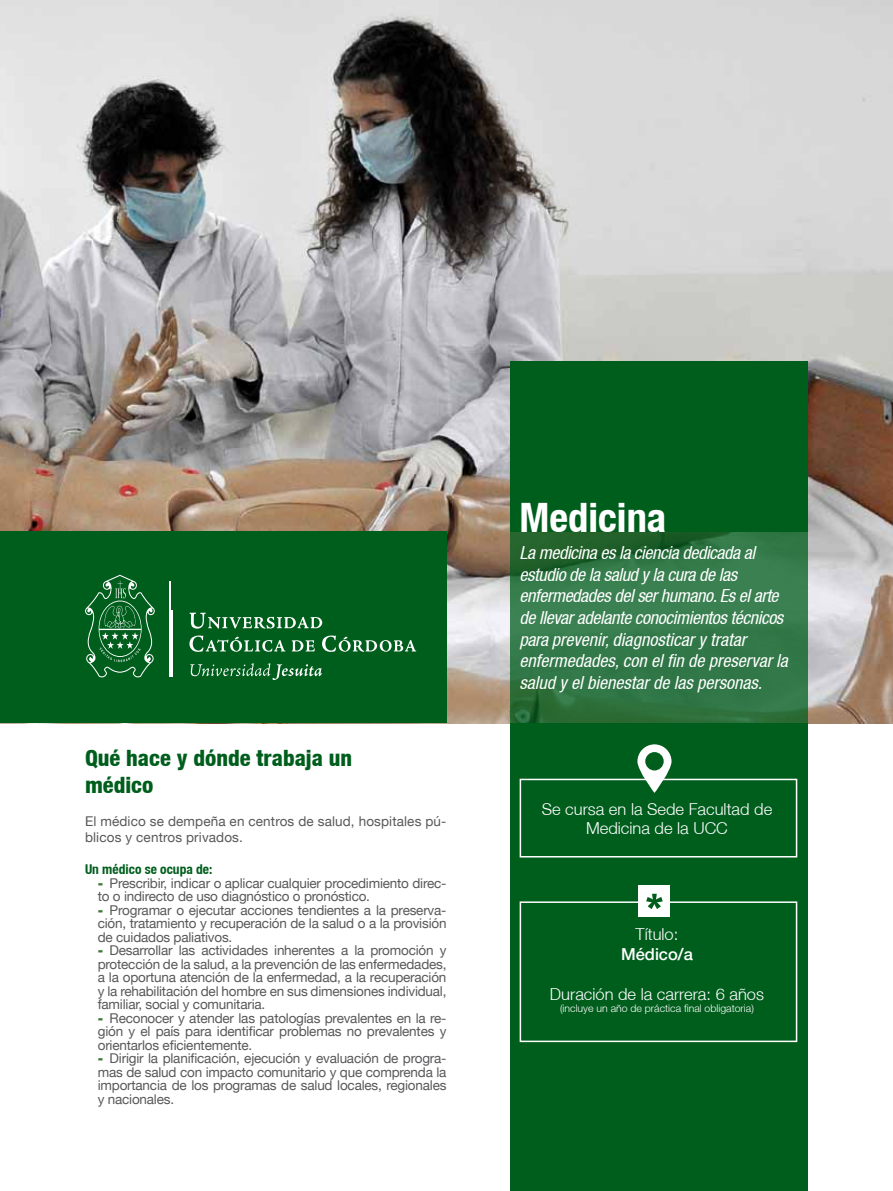
<style>
.page{position:relative;width:893px;height:1191px;background:#fff}
.page>*{position:absolute;margin:0;border:0;box-sizing:border-box;transform-origin:0 0}
.t1{font:700 condensed 40.5px "Helvetica Neue LT";color:#fff}
.t2{font:800 condensed 22.5px/27px "Helvetica Neue LT";color:#005e1d}
.t3{font:italic condensed 18px/21.6px "Helvetica Neue LT";letter-spacing:-.02em;color:#fff}
.t4{font:300 16.5px/19.8px "Helvetica Neue LT";color:#fff;text-align:center}
.t5{font:500 16.5px "Helvetica Neue LT";color:#fff}
.t6{font:13.5px/13.5px "Helvetica Neue LT";letter-spacing:-.015em;color:#58585a}
.t7{font:13.5px/16.2px "Helvetica Neue LT";letter-spacing:.01em;color:#58585a}
.t8{font:300 10.5px "Helvetica Neue LT";color:#fff}
.s1{font-weight:700;font-stretch:condensed;color:#005e1d}
.s2{font-weight:900;color:#42783b}
</style>
<div class="page">
<img style="left:0;top:0;width:893px;height:723px">
<div style="left:510px;top:723px;width:298px;height:468px;background:#005e1d"></div>
<svg style="left:510px;top:531px;width:298px;height:192px;fill:#327849"></svg>
<div style="left:510px;top:361px;width:298px;height:170px;background:#005e1d"></div>
<div style="left:520px;top:901px;width:277px;height:141px;border:2px solid #fff"></div>
<div style="left:639px;top:886px;width:31px;height:31px;background:#fff"></div>
<svg style="left:646px;top:893px;width:17px;height:16px"></svg>
<div style="left:520px;top:778px;width:277px;height:79px;border:2px solid #fff"></div>
<svg style="left:637px;top:744px;width:34px;height:49px"></svg>
<div style="left:645px;top:752px;width:19px;height:18px;background:#005e1d;border-radius:50%"></div>
<div style="left:0;top:531px;width:446px;height:192px;background:#005e1d"></div>
<hr style="left:170px;top:610px;width:3px;height:66px;background:#fff">
<hr style="left:170px;top:581px;width:1px;height:95px;background:#fff">
<svg style="left:190px;top:663px;width:132px;height:17px"></svg>
<svg style="left:190px;top:612px;width:132px;height:16px"></svg>
<svg style="left:189px;top:635px;width:96px;height:17px"></svg>
<svg style="left:292px;top:640px;width:23px;height:11px"></svg>
<svg style="left:322px;top:635px;width:94px;height:17px"></svg>
<svg style="left:85px;top:575px;width:70px;height:103px"></svg>
<h2 class="t2" style="left:85px;top:744px;width:269px">Qué hace y dónde trabaja un médico</h2>
<p class="t7" style="left:85px;top:812px;width:363px">El médico se dempeña en centros de salud, hospitales pú&shy;blicos y centros privados.</p>
<p class="t6" style="left:98px;top:862px;width:350px;text-indent:-13px"><span class="s1">Un médico se ocupa de:<br></span><span class="s2">ã</span> Prescribir, indicar o aplicar cualquier procedimiento direc&shy;to o indirecto de uso diagnóstico o pronóstico.<br><span class="s2">ã</span> Programar o ejecutar acciones tendientes a la preserva&shy;ción, tratamiento y recuperación de la salud o a la provisión de cuidados paliativos.<br><span class="s2">ã</span> Desarrollar las actividades inherentes a la promoción y protección de la salud, a la prevención de las enfermedades, a la oportuna atención de la enfermedad, a la recuperación y la rehabilitación del hombre en sus dimensiones individual, familiar, social y comunitaria.<br><span class="s2">ã</span> Reconocer y atender las patologías prevalentes en la re&shy;gión y el país para identificar problemas no prevalentes y orientarlos eficientemente.<br><span class="s2">ã</span> Dirigir la planificación, ejecución y evaluación de progra&shy;mas de salud con impacto comunitario y que comprenda la importancia de los programas de salud locales, regionales y nacionales.</p>
<h1 class="t1" style="left:519px;top:493px;width:148px">Medicina</h1>
<p class="t3" style="left:519px;top:542px;width:270px">La medicina es la ciencia dedicada al estudio de la salud y la cura de las enfermedades del ser humano. Es el arte de llevar adelante conocimientos técnicos para prevenir, diagnosticar y tratar enfermedades, con el fin de preservar la salud y el bienestar de las personas.</p>
<p class="t4" style="left:542px;top:798px;width:232px">Se cursa en la Sede Facultad de<br>Medicina de la UCC</p>
<p class="t4" style="left:636px;top:924px;width:44px">Título:</p>
<p class="t5" style="left:621px;top:944px;width:73px">Médico/a</p>
<p class="t4" style="left:550px;top:983px;width:216px">Duración de la carrera: 6 años</p>
<p class="t8" style="left:560px;top:1002px;width:195px">(incluye un año de práctica final obligatoria)</p>
</div>
